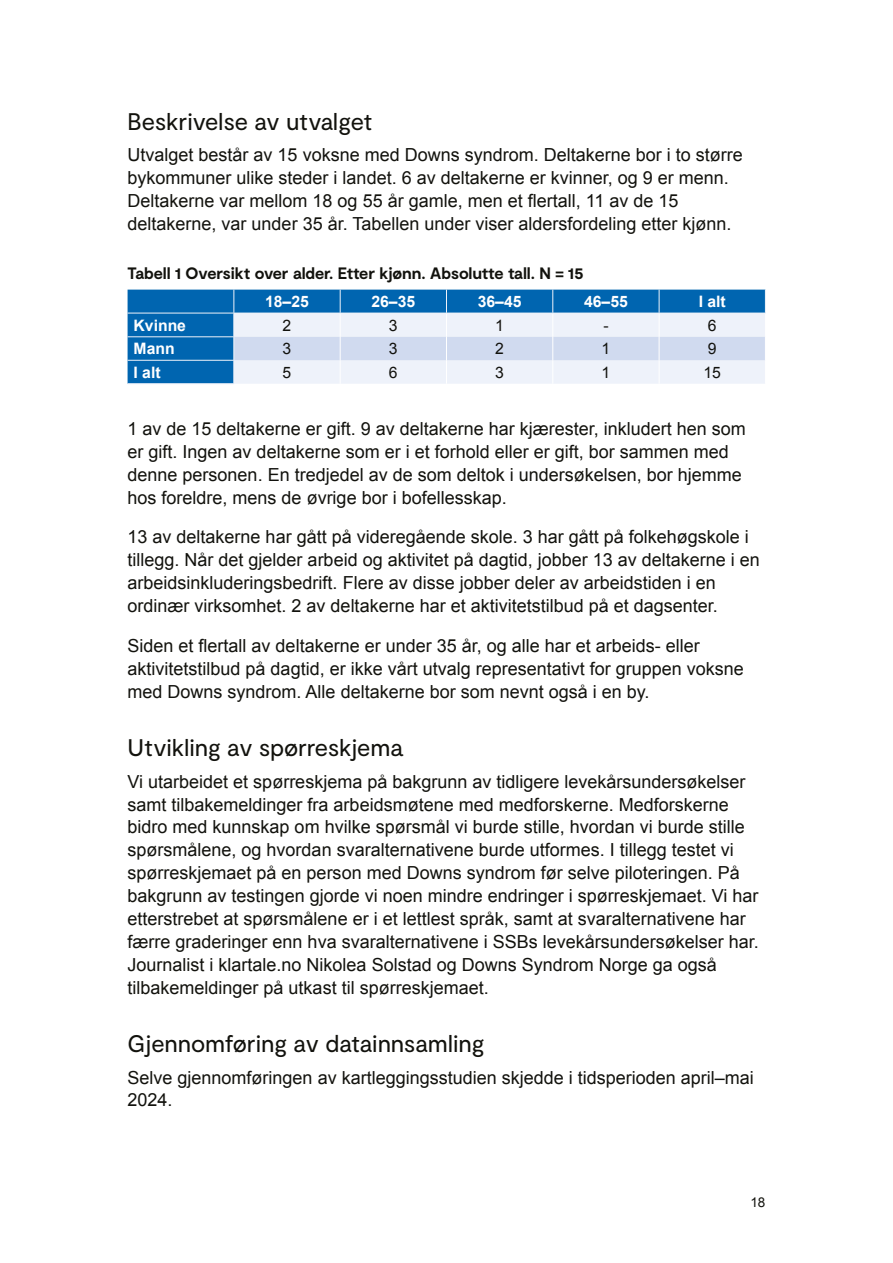
<style>
.page{position:relative;width:893px;height:1263px;background:#fff}
.page>*{position:absolute;margin:0;border:0;box-sizing:border-box;transform-origin:0 0}
.t1{font:24px "Moderat";letter-spacing:-.005em;color:#12120d}
.t2{font:18px/22.8px "Arial";color:#12120d}
.t3{font:700 16.5px "Moderat";letter-spacing:-.01em;color:#12120d}
.t4{font:700 15.75px "Arial";color:#fff}
.t5{font:15.75px "Arial";color:#12120d}
.t6{font:13.5px "Arial";color:#12120d}
</style>
<div class="page">
<div style="left:128px;top:290px;width:106px;height:93px;background:#0065b0"></div>
<hr style="left:128px;top:337px;width:106px;height:1px;background:#eef2fa">
<hr style="left:128px;top:360px;width:106px;height:1px;background:#eef2fa">
<hr style="left:128px;top:313px;width:106px;height:1px;background:#eef2fa">
<svg style="left:234px;top:290px;width:532px;height:94px;background:#aecae5"></svg>
<hr style="left:128px;top:383px;width:106px;height:1px;background:#eef2fa">
<h1 class="t1" style="left:128px;top:112px;width:246px">Beskrivelse av utvalget</h1>
<p class="t2" style="left:128px;top:145px;width:617px">Utvalget består av 15 voksne med Downs syndrom. Deltakerne bor i to større bykommuner ulike steder i landet. 6 av deltakerne er kvinner, og 9 er menn.<br>Deltakerne var mellom 18 og 55 år gamle, men et flertall, 11 av de 15 deltakerne, var under 35 år. Tabellen under viser aldersfordeling etter kjønn.</p>
<p class="t3" style="left:128px;top:267px;width:458px">Tabell 1 Oversikt over alder. Etter kjønn. Absolutte tall. N = 15</p>
<p class="t4" style="left:265px;top:295px;width:45px">18–25</p>
<p class="t4" style="left:371px;top:295px;width:45px">26–35</p>
<p class="t4" style="left:478px;top:295px;width:45px">36–45</p>
<p class="t4" style="left:584px;top:295px;width:45px">46–55</p>
<p class="t4" style="left:699px;top:295px;width:29px">I alt</p>
<p class="t4" style="left:134px;top:319px;width:54px">Kvinne</p>
<p class="t5" style="left:283px;top:319px;width:10px">2</p>
<p class="t5" style="left:389px;top:319px;width:10px">3</p>
<p class="t5" style="left:495px;top:319px;width:10px">1</p>
<p class="t5" style="left:603px;top:319px;width:7px">-</p>
<p class="t5" style="left:708px;top:319px;width:10px">6</p>
<p class="t4" style="left:134px;top:342px;width:43px">Mann</p>
<p class="t5" style="left:283px;top:343px;width:10px">3</p>
<p class="t5" style="left:389px;top:343px;width:10px">3</p>
<p class="t5" style="left:495px;top:343px;width:10px">2</p>
<p class="t5" style="left:602px;top:343px;width:10px">1</p>
<p class="t5" style="left:708px;top:343px;width:10px">9</p>
<p class="t4" style="left:134px;top:366px;width:29px">I alt</p>
<p class="t5" style="left:283px;top:366px;width:10px">5</p>
<p class="t5" style="left:389px;top:366px;width:10px">6</p>
<p class="t5" style="left:495px;top:366px;width:10px">3</p>
<p class="t5" style="left:602px;top:366px;width:10px">1</p>
<p class="t5" style="left:703px;top:366px;width:19px">15</p>
<p class="t2" style="left:128px;top:419px;width:620px">1 av de 15 deltakerne er gift. 9 av deltakerne har kjærester, inkludert hen som er gift. Ingen av deltakerne som er i et forhold eller er gift, bor sammen med denne personen. En tredjedel av de som deltok i undersøkelsen, bor hjemme hos foreldre, mens de øvrige bor i bofellesskap.</p>
<p class="t2" style="left:128px;top:527px;width:634px">13 av deltakerne har gått på videregående skole. 3 har gått på folkehøgskole i tillegg. Når det gjelder arbeid og aktivitet på dagtid, jobber 13 av deltakerne i en arbeidsinkluderingsbedrift. Flere av disse jobber deler av arbeidstiden i en ordinær virksomhet. 2 av deltakerne har et aktivitetstilbud på et dagsenter.</p>
<p class="t2" style="left:128px;top:634px;width:618px">Siden et flertall av deltakerne er under 35 år, og alle har et arbeids- eller aktivitetstilbud på dagtid, er ikke vårt utvalg representativt for gruppen voksne med Downs syndrom. Alle deltakerne bor som nevnt også i en by.</p>
<h1 class="t1" style="left:128px;top:738px;width:277px">Utvikling av spørreskjema</h1>
<p class="t2" style="left:128px;top:771px;width:633px">Vi utarbeidet et spørreskjema på bakgrunn av tidligere levekårsundersøkelser samt tilbakemeldinger fra arbeidsmøtene med medforskerne. Medforskerne bidro med kunnskap om hvilke spørsmål vi burde stille, hvordan vi burde stille spørsmålene, og hvordan svaralternativene burde utformes. I tillegg testet vi spørreskjemaet på en person med Downs syndrom før selve piloteringen. På bakgrunn av testingen gjorde vi noen mindre endringer i spørreskjemaet. Vi har etterstrebet at spørsmålene er i et lettlest språk, samt at svaralternativene har færre graderinger enn hva svaralternativene i SSBs levekårsundersøkelser har.<br>Journalist i klartale.no Nikolea Solstad og Downs Syndrom Norge ga også tilbakemeldinger på utkast til spørreskjemaet.</p>
<h1 class="t1" style="left:128px;top:1034px;width:358px">Gjennomføring av datainnsamling</h1>
<p class="t2" style="left:128px;top:1067px;width:628px">Selve gjennomføringen av kartleggingsstudien skjedde i tidsperioden april–mai<br>2024.</p>
<p class="t6" style="left:750px;top:1197px;width:17px">18</p>
</div>
